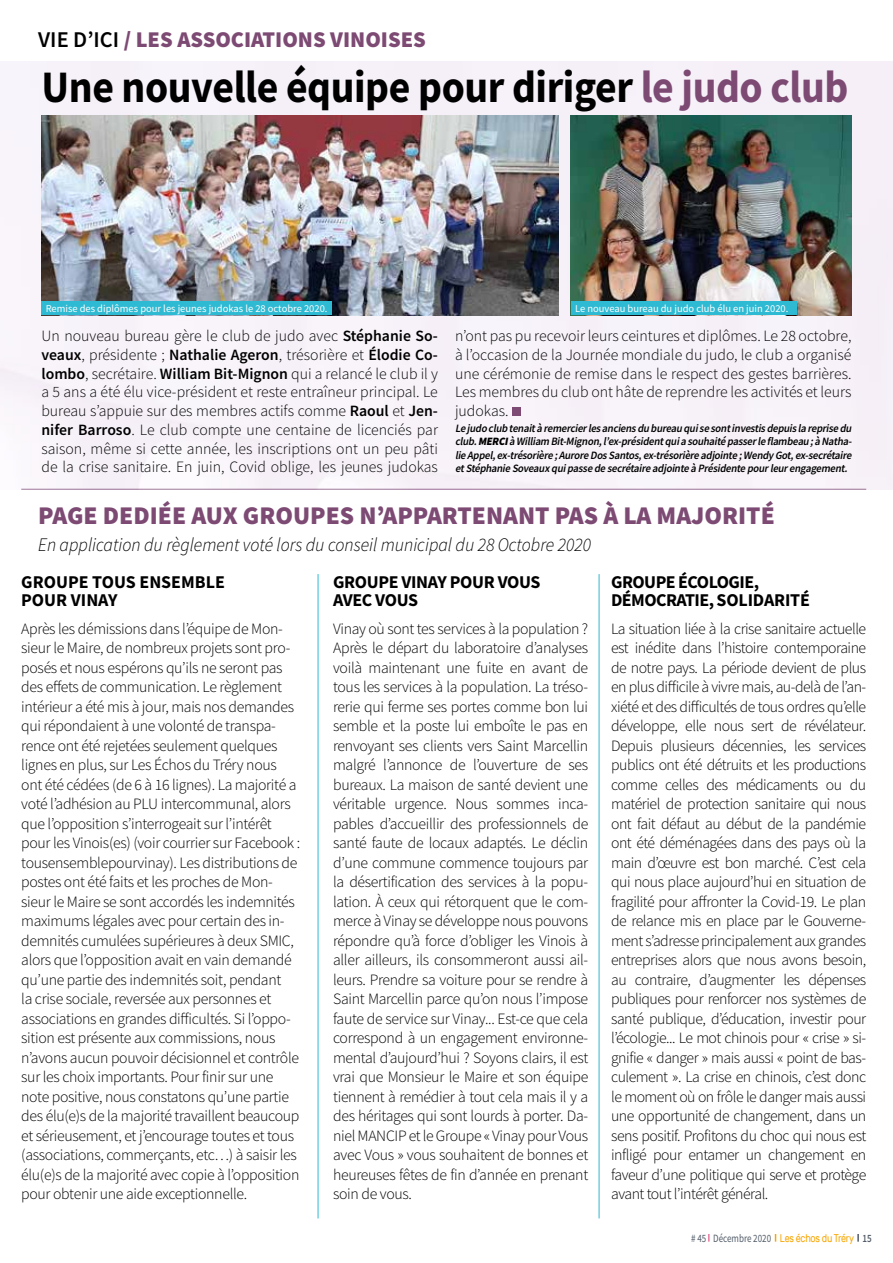
<style>
.page{position:relative;width:893px;height:1263px;background:#fff}
.page>*{position:absolute;margin:0;border:0;box-sizing:border-box;transform-origin:0 0}
.t1{font:700 45px "Source Sans Pro";letter-spacing:-.01em;color:#000;scale:.93 1}
.t2{font:900 25.5px "Source Sans Pro";color:#7d4a74}
.t3{font:900 22.5px "Source Sans Pro";color:#7d4a74}
.t4{font:italic 300 19.05px "Source Sans Pro";color:#000;scale:.94 1}
.t5{font:700 18px/18px "Source Sans Pro";letter-spacing:-.02em;color:#000}
.t6{font:700 18px/18px "Source Sans Pro";color:#000}
.t7{font:300 15.75px/19.5px "Source Sans Pro";letter-spacing:-.02em;color:#000;text-align:justify}
.t8{font:italic 600 11.25px/13.5px "Source Sans Pro";color:#000;text-align:justify;scale:.95 1}
.t9{font:11.1px "Source Sans Pro";color:#535d69;scale:.81 1}
.t10{font:10.5px "Source Sans Pro";color:#fff}
.s1{font-weight:600;color:#000}
.s2{color:#7d4a74}
.s3{font-weight:600}
.s4{font-weight:900}
.s5{font-family:"Rubik";color:#f7a600}
</style>
<div class="page">
<svg style="left:708px;top:1234px;width:2px;height:7px"></svg>
<svg style="left:857px;top:1234px;width:2px;height:7px"></svg>
<hr style="left:599px;top:574px;width:1px;height:644px;background:#2fbad3">
<hr style="left:318px;top:574px;width:1px;height:644px;background:#2fbad3">
<hr style="left:21px;top:489px;width:845px;height:1px;background:#7d4a74">
<div style="left:0;top:62px;width:893px;height:427px;background:#f7f2f9"></div>
<img style="left:41px;top:116px;width:518px;height:199px">
<div style="left:41px;top:301px;width:291px;height:14px;background:#2fbad3"></div>
<img style="left:571px;top:116px;width:280px;height:199px">
<div style="left:571px;top:301px;width:225px;height:14px;background:#2fbad3"></div>
<div style="left:512px;top:408px;width:8px;height:8px;background:#7d4a74"></div>
<h3 class="t3" style="left:38px;top:24px;width:389px"><span class="s1">VIE D’ICI</span> / LES ASSOCIATIONS VINOISES</h3>
<h1 class="t1" style="left:41px;top:57px;width:869px">Une nouvelle équipe pour diriger <span class="s2">le judo club</span></h1>
<p class="t10" style="left:46px;top:302px;width:283px">Remise des diplômes pour les jeunes judokas le 28 octobre 2020.</p>
<p class="t10" style="left:575px;top:302px;width:215px">Le nouveau bureau du judo club élu en juin 2020.</p>
<p class="t7" style="left:41px;top:327px;width:398px;line-height:18.8px">Un nouveau bureau gère le club de judo avec <span class="s3">Stéphanie So&shy;veaux</span>, présidente ; <span class="s3">Nathalie Ageron</span>, trésorière et <span class="s3">Élodie Co&shy;lombo</span>, secrétaire. <span class="s3">William Bit-Mignon</span> qui a relancé le club il y a 5 ans a été élu vice-président et reste entraîneur principal. Le bureau s’appuie sur des membres actifs comme <span class="s3">Raoul</span> et <span class="s3">Jen&shy;nifer Barroso</span>. Le club compte une centaine de licenciés par saison, même si cette année, les inscriptions ont un peu pâti de la crise sanitaire. En juin, Covid oblige, les jeunes judokas</p>
<p class="t7" style="left:455px;top:326px;width:398px;line-height:18.8px">n’ont pas pu recevoir leurs ceintures et diplômes. Le 28 octobre, à l’occasion de la Journée mondiale du judo, le club a organisé une cérémonie de remise dans le respect des gestes barrières.<br>Les membres du club ont hâte de reprendre les activités et leurs judokas.</p>
<p class="t8" style="left:455px;top:421px;width:422px">Le judo club tenaità remercierlesanciensdu bureau quise sontinvestisdepuisla reprise du club.<span class="s4">MERCI</span>à William Bit-Mignon,l’ex-présidentquia souhaité passerle flambeau ;à Natha&shy;lie Appel,ex-trésorière ;Aurore DosSantos,ex-trésorière adjointe ;WendyGot,ex-secrétaire etStéphanie Soveauxquipasse de secrétaire adjointe à Présidente pourleurengagement.</p>
<h2 class="t2" style="left:38px;top:498px;width:738px">PAGE DEDIÉE AUX GROUPES N’APPARTENANT PAS À LA MAJORITÉ</h2>
<p class="t4" style="left:38px;top:533px;width:590px">En application du règlement voté lors du conseil municipal du 28 Octobre 2020</p>
<p class="t6" style="left:21px;top:572px;width:205px">GROUPE TOUS ENSEMBLE<br>POUR VINAY</p>
<p class="t7" style="left:21px;top:619px;width:280px;text-align:left">Après les démissions dans l’équipe de Mon&shy;sieur le Maire, de nombreux projets sont pro&shy;posés et nous espérons qu’ils ne seront pas des effets de communication. Le règlement intérieur a été mis à jour, mais nos demandes qui répondaient à une volonté de transpa&shy;rence ont été rejetées seulement quelques lignes en plus, sur Les Échos du Tréry nous ont été cédées (de 6 à 16 lignes). La majorité a voté l’adhésion au PLU intercommunal, alors que l’opposition s’interrogeait sur l’intérêt pour les Vinois(es) (voir courrier sur Facebook : tousensemblepourvinay). Les distributions de postes ont été faits et les proches de Mon&shy;sieur le Maire se sont accordés les indemnités maximums légales avec pour certain des in&shy;demnités cumulées supérieures à deux SMIC, alors que l’opposition avait en vain demandé qu’une partie des indemnités soit, pendant<br>la crise sociale, reversée aux personnes et associations en grandes difficultés. Si l’oppo&shy;sition est présente aux commissions, nous n’avons aucun pouvoir décisionnel et contrôle sur les choix importants. Pour finir sur une note positive, nous constatons qu’une partie des élu(e)s de la majorité travaillent beaucoup et sérieusement, et j’encourage toutes et tous (associations, commerçants, etc…) à saisir les élu(e)s de la majorité avec copie à l’opposition pour obtenir une aide exceptionnelle.</p>
<p class="t5" style="left:333px;top:572px;width:209px">GROUPE VINAY POUR VOUS<br>AVEC VOUS</p>
<p class="t7" style="left:333px;top:619px;width:257px">Vinay où sont tes services à la population ?<br>Après le départ du laboratoire d’analyses voilà maintenant une fuite en avant de tous les services à la population. La tréso&shy;rerie qui ferme ses portes comme bon lui semble et la poste lui emboîte le pas en renvoyant ses clients vers Saint Marcellin malgré l’annonce de l’ouverture de ses bureaux. La maison de santé devient une véritable urgence. Nous sommes inca&shy;pables d’accueillir des professionnels de santé faute de locaux adaptés. Le déclin d’une commune commence toujours par la désertification des services à la popu&shy;lation. À ceux qui rétorquent que le com&shy;merce à Vinay se développe nous pouvons répondre qu’à force d’obliger les Vinois à aller ailleurs, ils consommeront aussi ail&shy;leurs. Prendre sa voiture pour se rendre à Saint Marcellin parce qu’on nous l’impose faute de service sur Vinay... Est-ce que cela correspond à un engagement environne&shy;mental d’aujourd’hui ? Soyons clairs, il est vrai que Monsieur le Maire et son équipe tiennent à remédier à tout cela mais il y a des héritages qui sont lourds à porter. Da&shy;niel MANCIP et le Groupe « Vinay pour Vous avec Vous » vous souhaitent de bonnes et heureuses fêtes de fin d’année en prenant soin de vous.</p>
<p class="t5" style="left:611px;top:572px;width:200px">GROUPE ÉCOLOGIE,<br>DÉMOCRATIE, SOLIDARITÉ</p>
<p class="t7" style="left:611px;top:619px;width:257px">La situation liée à la crise sanitaire actuelle est inédite dans l’histoire contemporaine de notre pays. La période devient de plus en plus difficile à vivre mais, au-delà de l’an&shy;xiété et des difficultés de tous ordres qu’elle développe, elle nous sert de révélateur.<br>Depuis plusieurs décennies, les services publics ont été détruits et les productions comme celles des médicaments ou du matériel de protection sanitaire qui nous ont fait défaut au début de la pandémie ont été déménagées dans des pays où la main d’œuvre est bon marché. C’est cela qui nous place aujourd’hui en situation de fragilité pour affronter la Covid-19. Le plan de relance mis en place par le Gouverne&shy;ment s’adresse principalement aux grandes entreprises alors que nous avons besoin, au contraire, d’augmenter les dépenses publiques pour renforcer nos systèmes de santé publique, d’éducation, investir pour l’écologie... Le mot chinois pour « crise » si&shy;gnifie « danger » mais aussi « point de bas&shy;culement ». La crise en chinois, c’est donc le moment où on frôle le danger mais aussi une opportunité de changement, dans un sens positif. Profitons du choc qui nous est infligé pour entamer un changement en faveur d’une politique qui serve et protège avant tout l’intérêt général.</p>
<p class="t9" style="left:691px;top:1231px;width:225px"># 45 Décembre 2020 <span class="s5">Les échos du Tréry</span> <span class="s3">15</span></p>
</div>
